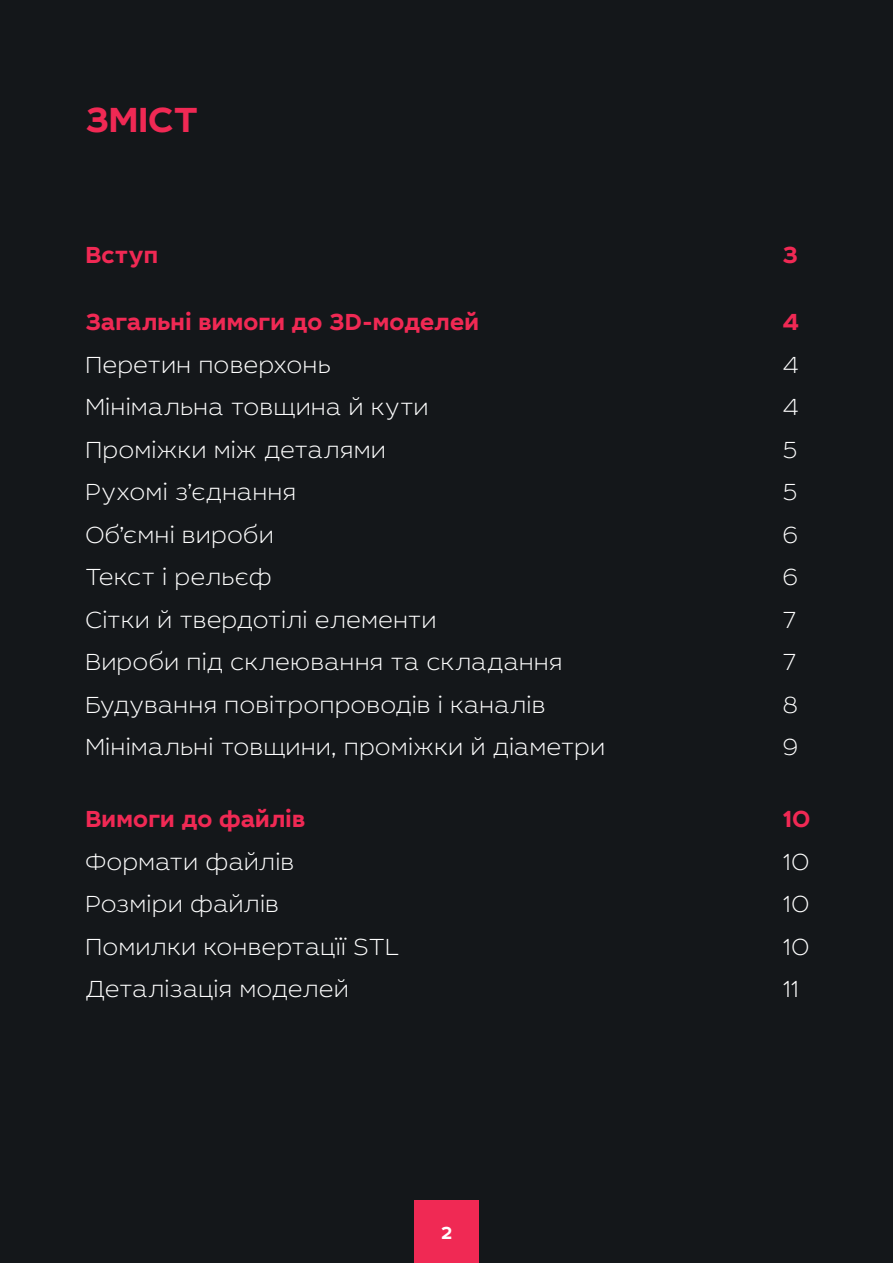
<style>
.page{position:relative;width:893px;height:1263px;background:#14171a}
.page>*{position:absolute;margin:0;border:0;box-sizing:border-box;transform-origin:0 0}
.t1{font:700 36px "Leto Sans";letter-spacing:-.025em;color:#f02954}
.t2{font:100 24px "Leto Sans";letter-spacing:.005em;color:#fff}
.t3{font:700 24px "Leto Sans";letter-spacing:-.015em;color:#f02954}
.t4{font:700 18px "Leto Sans";color:#fff}
</style>
<div class="page">
<div style="left:414px;top:1200px;width:65px;height:63px;background:#f02954"></div>
<h1 class="t1" style="left:85px;top:97px;width:115px">ЗМІСТ</h1>
<p class="t3" style="left:85px;top:239px;width:75px">Вступ</p>
<p class="t3" style="left:783px;top:239px;width:17px">3</p>
<p class="t3" style="left:85px;top:306px;width:396px">Загальні вимоги до 3D-моделей</p>
<p class="t3" style="left:783px;top:306px;width:18px">4</p>
<p class="t2" style="left:85px;top:349px;width:247px">Перетин поверхонь</p>
<p class="t2" style="left:783px;top:349px;width:18px">4</p>
<p class="t2" style="left:85px;top:392px;width:345px">Мінімальна товщина й кути</p>
<p class="t2" style="left:783px;top:392px;width:18px">4</p>
<p class="t2" style="left:85px;top:434px;width:302px">Проміжки між деталями</p>
<p class="t2" style="left:783px;top:434px;width:17px">5</p>
<p class="t2" style="left:85px;top:477px;width:213px">Рухомі з’єднання</p>
<p class="t2" style="left:783px;top:477px;width:17px">5</p>
<p class="t2" style="left:85px;top:519px;width:190px">Об’ємні вироби</p>
<p class="t2" style="left:783px;top:519px;width:17px">6</p>
<p class="t2" style="left:85px;top:562px;width:188px">Текст і рельєф</p>
<p class="t2" style="left:783px;top:562px;width:17px">6</p>
<p class="t2" style="left:85px;top:604px;width:353px">Сітки й твердотілі елементи</p>
<p class="t2" style="left:783px;top:604px;width:16px">7</p>
<p class="t2" style="left:85px;top:647px;width:479px">Вироби під склеювання та складання</p>
<p class="t2" style="left:783px;top:647px;width:16px">7</p>
<p class="t2" style="left:85px;top:689px;width:462px">Будування повітропроводів і каналів</p>
<p class="t2" style="left:783px;top:689px;width:17px">8</p>
<p class="t2" style="left:85px;top:732px;width:522px">Мінімальні товщини, проміжки й діаметри</p>
<p class="t2" style="left:783px;top:732px;width:17px">9</p>
<p class="t3" style="left:85px;top:803px;width:222px">Вимоги до файлів</p>
<p class="t3" style="left:783px;top:803px;width:30px">10</p>
<p class="t2" style="left:85px;top:846px;width:211px">Формати файлів</p>
<p class="t2" style="left:783px;top:846px;width:28px">10</p>
<p class="t2" style="left:85px;top:889px;width:195px">Розміри файлів</p>
<p class="t2" style="left:783px;top:889px;width:28px">10</p>
<p class="t2" style="left:85px;top:931px;width:316px">Помилки конвертації STL</p>
<p class="t2" style="left:783px;top:931px;width:28px">10</p>
<p class="t2" style="left:85px;top:974px;width:266px">Деталізація моделей</p>
<p class="t2" style="left:783px;top:974px;width:18px">11</p>
<p class="t4" style="left:441px;top:1221px;width:13px">2</p>
</div>
